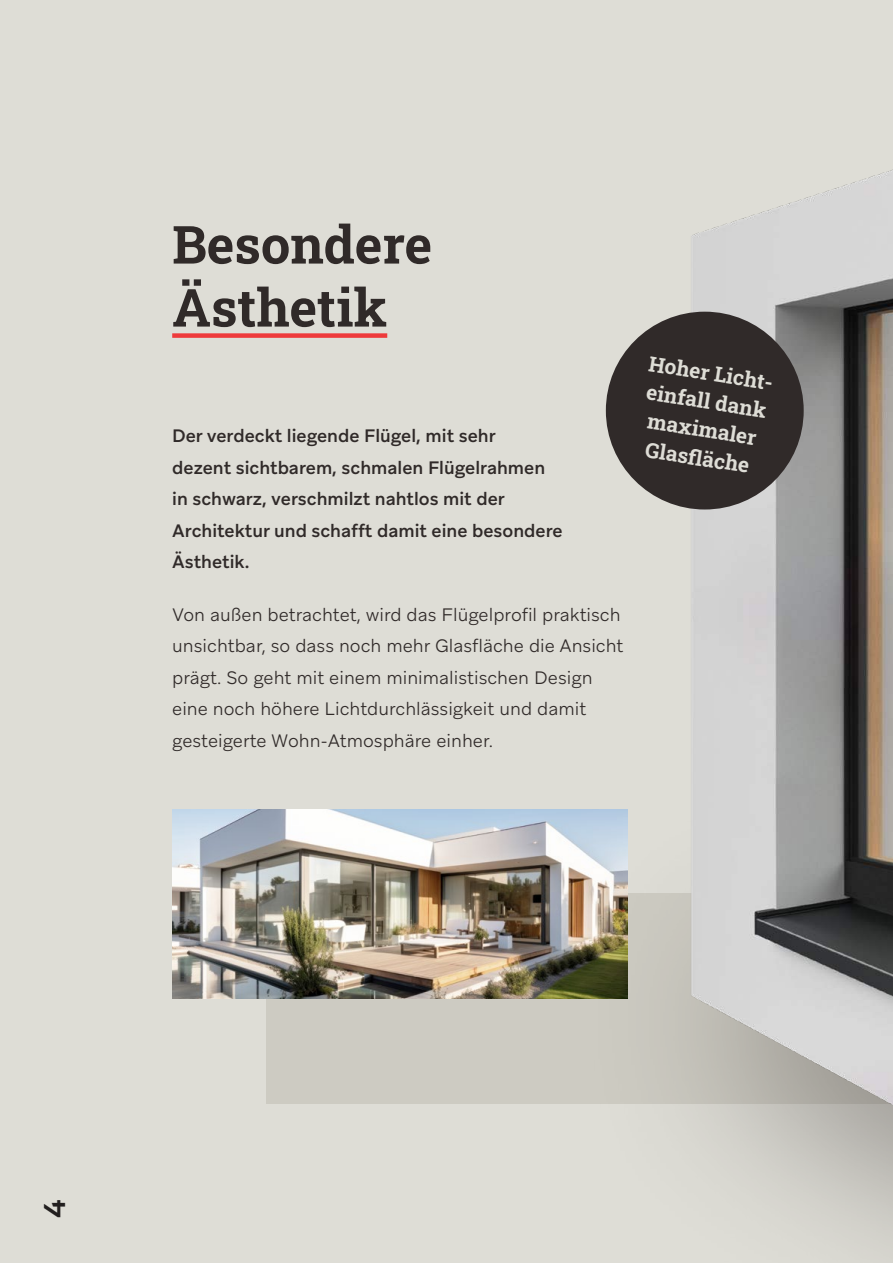
<style>
.page{position:relative;width:893px;height:1263px;background:#deddd6}
.page>*{position:absolute;margin:0;border:0;box-sizing:border-box;transform-origin:0 0}
.t1{font:52.5px/63px "Roboto Slab";color:#302a29}
.t2{font:500 30px "Aribau Grotesk";color:#221f1f}
.t3{font:21px/28.5px "Roboto Slab";color:#deddd6;text-align:center}
.t4{font:300 18px/31.5px "Aribau Grotesk";color:#302a29}
.t5{font:500 18px/31.5px "Aribau Grotesk";color:#302a29}
</style>
<div class="page">
<div style="left:266px;top:894px;width:627px;height:210px;background:#cdcbc2"></div>
<img style="left:172px;top:810px;width:402px;height:189px">
<div style="left:574px;top:790px;width:319px;height:473px;background:#302a29;opacity:.5"></div>
<img style="left:685px;top:169px;width:208px;height:990px">
<div style="left:172px;top:333px;width:215px;height:5px;background:#ee3a3b"></div>
<div style="left:606px;top:312px;width:198px;height:197px;background:#302a29;border-radius:50%"></div>
<h1 class="t1" style="left:172px;top:217px;width:261px">Besondere<br>Ästhetik</h1>
<p class="t5" style="left:172px;top:420px;width:392px">Der verdeckt liegende Flügel, mit sehr<br>dezent sichtbarem, schmalen Flügelrahmen in schwarz, verschmilzt nahtlos mit der Architektur und schafft damit eine besondere Ästhetik.</p>
<p class="t4" style="left:172px;top:600px;width:453px">Von außen betrachtet, wird das Flügelprofil praktisch unsichtbar, so dass noch mehr Glasfläche die Ansicht prägt. So geht mit einem minimalistischen Design eine noch höhere Lichtdurchlässigkeit und damit gesteigerte Wohn-Atmosphäre einher.</p>
<p class="t3" style="left:651px;top:351px;width:129px;rotate:9deg">Hoher Licht&shy;einfall dank maximaler<br>Glas昀氀äche</p>
<h2 class="t2" style="left:37px;top:1218px;width:20px;rotate:-90deg">4</h2>
</div>
